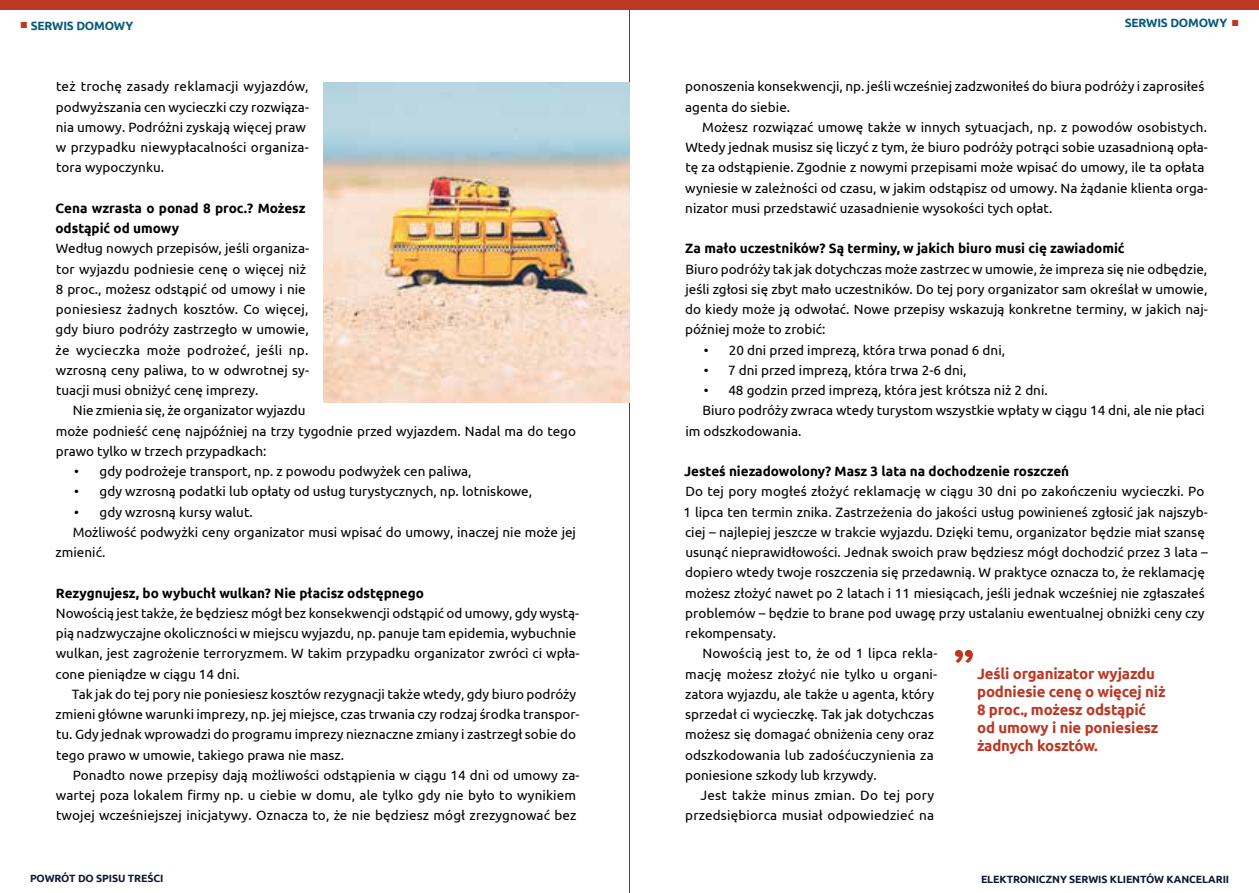
<style>
.page{position:relative;width:1259px;height:893px;background:#fff}
.page>*{position:absolute;margin:0;border:0;box-sizing:border-box;transform-origin:0 0}
.t1{font:700 15px/18px "Ubuntu";letter-spacing:-.01em;color:#bc3723}
.t2{font:13.5px/20.2px "Ubuntu";color:#000}
.t3{font:700 13.5px/20.2px "Ubuntu";color:#000}
.t4{font:700 12px "Ubuntu";letter-spacing:-.02em;color:#075a7b}
.t5{font:700 10.5px "Ubuntu";letter-spacing:-.01em;color:#121735}
.t6{font:300 10.5px "Proxima Nova";color:#bc3824}
.s1{font-family:"Proxima Nova";font-weight:300;font-size:10.5px;color:#bc3824}
</style>
<div class="page">
<hr style="left:629px;top:0;width:1px;height:893px;background:#48484a">
<div style="left:0;top:0;width:1259px;height:10px;background:#bc3824"></div>
<img style="left:323px;top:82px;width:306px;height:320px">
<svg style="left:955px;top:650px;width:18px;height:13px"></svg>
<p class="t6" style="left:20px;top:17px;width:8px">■</p>
<p class="t4" style="left:1124px;top:16px;width:115px">SERWIS DOMOWY <span class="s1">■</span></p>
<p class="t4" style="left:31px;top:18px;width:104px">SERWIS DOMOWY</p>
<p class="t2" style="left:56px;top:76px;width:255px">też trochę zasady reklamacji wyjazdów, podwyższania cen wycieczki czy rozwiąza&shy;nia umowy. Podróżni zyskają więcej praw w przypadku niewypłacalności organiza&shy;tora wypoczynku.</p>
<p class="t3" style="left:55px;top:198px;width:251px">Cena wzrasta o ponad 8 proc.? Możesz odstąpić od umowy</p>
<p class="t2" style="left:56px;top:238px;width:255px">Według nowych przepisów, jeśli organiza&shy;tor wyjazdu podniesie cenę o więcej niż 8 proc., możesz odstąpić od umowy i nie poniesiesz żadnych kosztów. Co więcej, gdy biuro podróży zastrzegło w umowie, że wycieczka może podrożeć, jeśli np. wzrosną ceny paliwa, to w odwrotnej sy&shy;tuacji musi obniżyć cenę imprezy.</p>
<p class="t2" style="left:56px;top:400px;width:522px;text-indent:17px">Nie zmienia się, że organizator wyjazdu<br>może podnieść cenę najpóźniej na trzy tygodnie przed wyjazdem. Nadal ma do tego prawo tylko w trzech przypadkach:</p>
<p class="t2" style="left:74px;top:461px;width:399px">• gdy podrożeje transport, np. z powodu podwyżek cen paliwa,</p>
<p class="t2" style="left:74px;top:481px;width:459px">• gdy wzrosną podatki lub opłaty od usług turystycznych, np. lotniskowe,</p>
<p class="t2" style="left:74px;top:501px;width:180px">• gdy wzrosną kursy walut.</p>
<p class="t2" style="left:73px;top:521px;width:505px">Możliwość podwyżki ceny organizator musi wpisać do umowy, inaczej nie może jej</p>
<p class="t2" style="left:56px;top:542px;width:51px">zmienić.</p>
<p class="t3" style="left:56px;top:582px;width:369px">Rezygnujesz, bo wybuchł wulkan? Nie płacisz odstępnego</p>
<p class="t2" style="left:56px;top:602px;width:525px">Nowością jest także, że będziesz mógł bez konsekwencji odstąpić od umowy, gdy wystą&shy;pią nadzwyczajne okoliczności w miejscu wyjazdu, np. panuje tam epidemia, wybuchnie wulkan, jest zagrożenie terroryzmem. W takim przypadku organizator zwróci ci wpła&shy;cone pieniądze w ciągu 14 dni.</p>
<p class="t2" style="left:56px;top:683px;width:525px;text-indent:16px">Tak jak do tej pory nie poniesiesz kosztów rezygnacji także wtedy, gdy biuro podróży zmieni główne warunki imprezy, np. jej miejsce, czas trwania czy rodzaj środka transpor&shy;tu. Gdy jednak wprowadzi do programu imprezy nieznaczne zmiany i zastrzegł sobie do tego prawo w umowie, takiego prawa nie masz.</p>
<p class="t2" style="left:56px;top:764px;width:525px;text-indent:17px">Ponadto nowe przepisy dają możliwości odstąpienia w ciągu 14 dni od umowy za&shy;wartej poza lokalem firmy np. u ciebie w domu, ale tylko gdy nie było to wynikiem twojej wcześniejszej inicjatywy. Oznacza to, że nie będziesz mógł zrezygnować bez</p>
<p class="t2" style="left:685px;top:76px;width:521px">ponoszenia konsekwencji, np. jeśli wcześniej zadzwoniłeś do biura podróży i zaprosiłeś agenta do siebie.</p>
<p class="t2" style="left:685px;top:116px;width:524px;text-indent:17px">Możesz rozwiązać umowę także w innych sytuacjach, np. z powodów osobistych.<br>Wtedy jednak musisz się liczyć z tym, że biuro podróży potrąci sobie uzasadnioną opła&shy;tę za odstąpienie. Zgodnie z nowymi przepisami może wpisać do umowy, ile ta opłata wyniesie w zależności od czasu, w jakim odstąpisz od umowy. Na żądanie klienta orga&shy;nizator musi przedstawić uzasadnienie wysokości tych opłat.</p>
<p class="t3" style="left:685px;top:238px;width:441px">Za mało uczestników? Są terminy, w jakich biuro musi cię zawiadomić</p>
<p class="t2" style="left:685px;top:258px;width:524px;text-align:justify">Biuro podróży tak jak dotychczas może zastrzec w umowie, że impreza się nie odbędzie, jeśli zgłosi się zbyt mało uczestników. Do tej pory organizator sam określał w umowie, do kiedy może ją odwołać. Nowe przepisy wskazują konkretne terminy, w jakich naj&shy;później może to zrobić:</p>
<p class="t2" style="left:703px;top:339px;width:303px">• 20 dni przed imprezą, która trwa ponad 6 dni,</p>
<p class="t2" style="left:703px;top:359px;width:264px">• 7 dni przed imprezą, która trwa 2-6 dni,</p>
<p class="t2" style="left:703px;top:380px;width:346px">• 48 godzin przed imprezą, która jest krótsza niż 2 dni.</p>
<p class="t2" style="left:702px;top:400px;width:503px">Biuro podróży zwraca wtedy turystom wszystkie wpłaty w ciągu 14 dni, ale nie płaci</p>
<p class="t2" style="left:685px;top:420px;width:117px">im odszkodowania.</p>
<p class="t3" style="left:684px;top:461px;width:387px">Jesteś niezadowolony? Masz 3 lata na dochodzenie roszczeń</p>
<p class="t2" style="left:685px;top:481px;width:520px">Do tej pory mogłeś złożyć reklamację w ciągu 30 dni po zakończeniu wycieczki. Po</p>
<p class="t2" style="left:683px;top:501px;width:526px">1 lipca ten termin znika. Zastrzeżenia do jakości usług powinieneś zgłosić jak najszyb-</p>
<p class="t2" style="left:685px;top:521px;width:521px">ciej – najlepiej jeszcze w trakcie wyjazdu. Dzięki temu, organizator będzie miał szansę</p>
<p class="t2" style="left:685px;top:542px;width:524px">usunąć nieprawidłowości. Jednak swoich praw będziesz mógł dochodzić przez 3 lata –</p>
<p class="t2" style="left:685px;top:562px;width:521px">dopiero wtedy twoje roszczenia się przedawnią. W praktyce oznacza to, że reklamację</p>
<p class="t2" style="left:685px;top:582px;width:521px">możesz złożyć nawet po 2 latach i 11 miesiącach, jeśli jednak wcześniej nie zgłaszałeś</p>
<p class="t2" style="left:685px;top:602px;width:521px">problemów – będzie to brane pod uwagę przy ustalaniu ewentualnej obniżki ceny czy</p>
<p class="t2" style="left:685px;top:623px;width:92px">rekompensaty.</p>
<p class="t2" style="left:702px;top:643px;width:236px">Nowością jest to, że od 1 lipca rekla-</p>
<p class="t2" style="left:685px;top:663px;width:253px">mację możesz złożyć nie tylko u organi-</p>
<p class="t2" style="left:685px;top:683px;width:251px">zatora wyjazdu, ale także u agenta, który</p>
<p class="t2" style="left:685px;top:704px;width:250px">sprzedał ci wycieczkę. Tak jak dotychczas</p>
<p class="t2" style="left:685px;top:724px;width:250px">możesz się domagać obniżenia ceny oraz</p>
<p class="t2" style="left:685px;top:744px;width:250px">odszkodowania lub zadośćuczynienia za</p>
<p class="t2" style="left:685px;top:764px;width:193px">poniesione szkody lub krzywdy.</p>
<p class="t2" style="left:700px;top:785px;width:235px">Jest także minus zmian. Do tej pory</p>
<p class="t2" style="left:685px;top:805px;width:250px">przedsiębiorca musiał odpowiedzieć na</p>
<p class="t1" style="left:977px;top:665px;width:190px">Jeśli organizator wyjazdu podniesie cenę o więcej niż<br>8 proc., możesz odstąpić od umowy i nie poniesiesz żadnych kosztów.</p>
<p class="t5" style="left:30px;top:872px;width:135px">POWRÓT DO SPISU TREŚCI</p>
<p class="t5" style="left:981px;top:872px;width:250px">ELEKTRONICZNY SERWIS KLIENTÓW KANCELARII</p>
</div>
